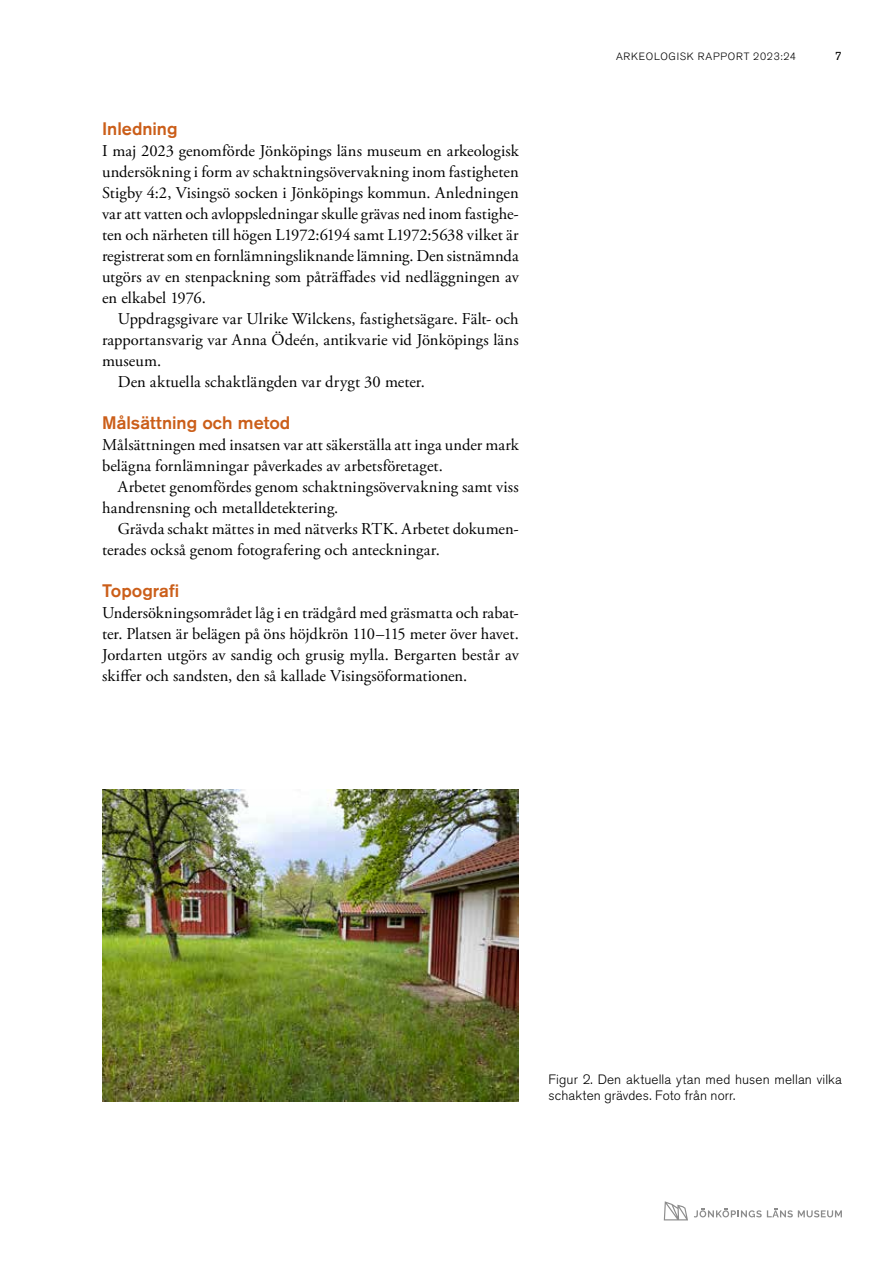
<style>
.page{position:relative;width:893px;height:1263px;background:#fff}
.page>*{position:absolute;margin:0;border:0;box-sizing:border-box;transform-origin:0 0}
.Rubrik_1{font:500 18px "Akzidenz Grotesk Std";color:#cb5e19}
.Brödtext{font:16.5px/21px "Adobe Garamond Pro";letter-spacing:.005em;color:#000;text-align:justify}
.Brödtext_indrag{font:16.5px/21px "Adobe Garamond Pro";letter-spacing:.005em;color:#000}
.Bildtext{font:300 13.5px/15.8px "Akzidenz Grotesk Std";letter-spacing:.01em;color:#000}
.t1{font:12px "Akzidenz Grotesk Std";color:#000}
.t2{font:300 10.5px "Akzidenz Grotesk Std";letter-spacing:.07em;color:#000}
</style>
<div class="page">
<svg style="left:664px;top:1201px;width:24px;height:19px"></svg>
<svg style="left:694px;top:1208px;width:148px;height:9px"></svg>
<img style="left:102px;top:789px;width:417px;height:313px">
<p class="Rubrik_1" style="left:102px;top:117px;width:77px">Inledning</p>
<p class="Brödtext" style="left:102px;top:140px;width:418px">I maj 2023 genomförde Jönköpings läns museum en arkeologisk undersökning i form av schaktningsövervakning inom fastigheten Stigby 4:2, Visingsö socken i Jönköpings kommun. Anledningen var att vatten och avloppsledningar skulle grävas ned inom fastighe&shy;ten och närheten till högen L1972:6194 samt L1972:5638 vilket är registrerat som en fornlämningsliknande lämning. Den sistnämnda utgörs av en stenpackning som påträffades vid nedläggningen av en elkabel 1976.</p>
<p class="Brödtext_indrag" style="left:102px;top:308px;width:418px;text-align:justify;text-indent:16px">Uppdragsgivare var Ulrike Wilckens, fastighetsägare. Fält- och rapportansvarig var Anna Ödeén, antikvarie vid Jönköpings läns museum.</p>
<p class="Brödtext_indrag" style="left:118px;top:371px;width:309px">Den aktuella schaktlängden var drygt 30 meter.</p>
<p class="Rubrik_1" style="left:102px;top:411px;width:190px">Målsättning och metod</p>
<p class="Brödtext" style="left:102px;top:434px;width:418px">Målsättningen med insatsen var att säkerställa att inga under mark belägna fornlämningar påverkades av arbetsföretaget.</p>
<p class="Brödtext_indrag" style="left:102px;top:476px;width:418px;text-indent:16px">Arbetet genomfördes genom schaktningsövervakning samt viss handrensning och metalldetektering.</p>
<p class="Brödtext_indrag" style="left:102px;top:518px;width:418px;text-indent:16px">Grävda schakt mättes in med nätverks RTK. Arbetet dokumen&shy;terades också genom fotografering och anteckningar.</p>
<p class="Rubrik_1" style="left:102px;top:579px;width:79px">Topografi</p>
<p class="Brödtext" style="left:102px;top:602px;width:418px">Undersökningsområdet låg i en trädgård med gräsmatta och rabat&shy;ter. Platsen är belägen på öns höjdkrön 110–115 meter över havet.<br>Jordarten utgörs av sandig och grusig mylla. Bergarten består av skiffer och sandsten, den så kallade Visingsöformationen.</p>
<p class="t2" style="left:616px;top:50px;width:181px">ARKEOLOGISK RAPPORT 2023:24</p>
<p class="t1" style="left:835px;top:49px;width:8px">7</p>
<p class="Bildtext" style="left:549px;top:1071px;width:295px">Figur 2. Den aktuella ytan med husen mellan vilka schakten grävdes. Foto från norr.</p>
</div>
